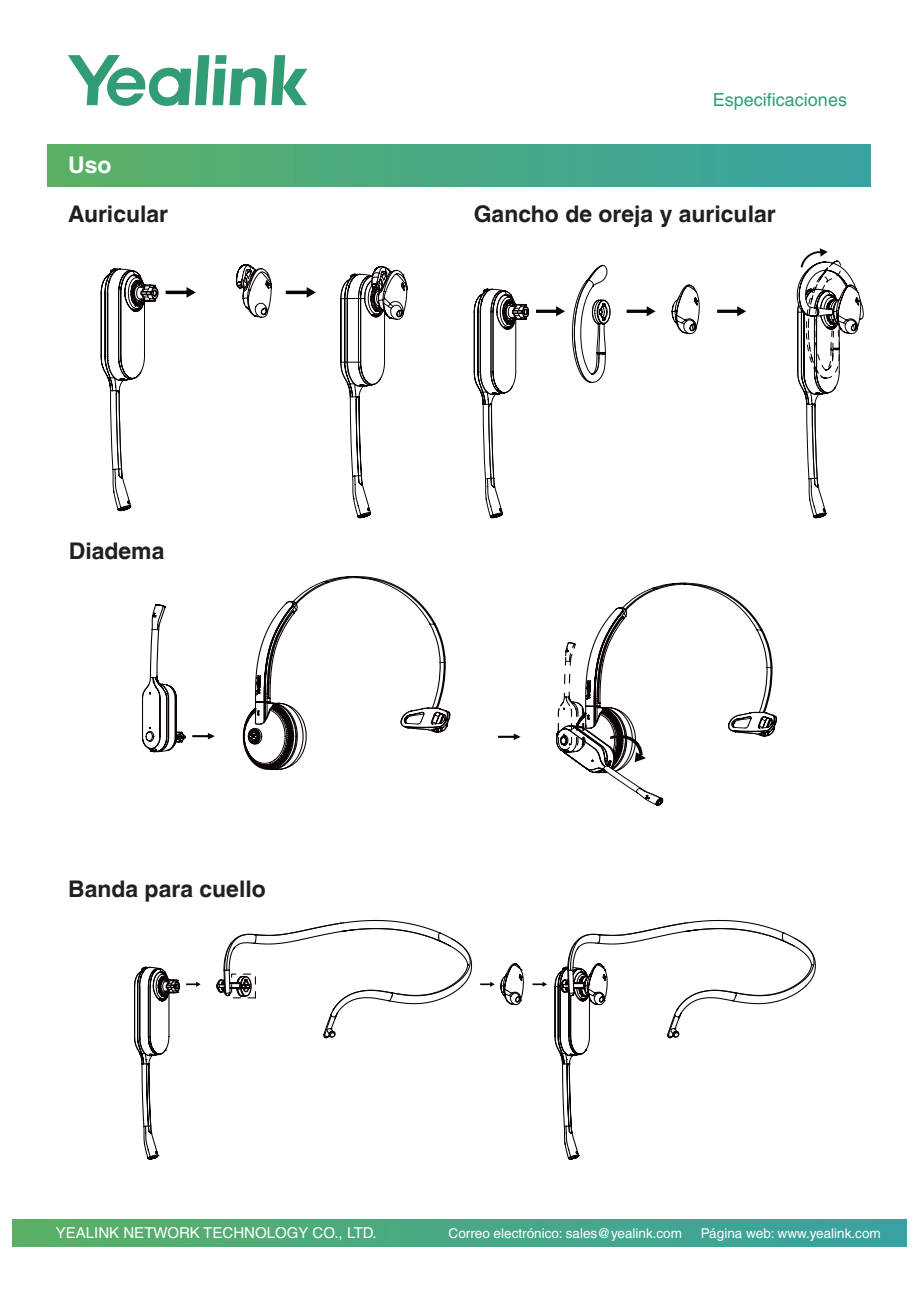
<style>
.page{position:relative;width:919px;height:1289px;background:#fff}
.page>*{position:absolute;margin:0;border:0;box-sizing:border-box;transform-origin:0 0}
.t1{font:700 22.95px "Helvetica LT";color:#231f20}
.t2{font:700 22.95px "Helvetica LT";color:#fff}
.t3{font:18px "Helvetica LT";color:#329c75}
.t4{font:15px "Helvetica LT";color:#fff}
.t5{font:13.5px "Helvetica LT";color:#fff}
</style>
<div class="page">
<svg style="left:68px;top:55px;width:239px;height:51px"></svg>
<div style="left:13px;top:1219px;width:893px;height:27px;background:linear-gradient(to right,#5ab065,#38a2a2)"></div>
<div style="left:48px;top:145px;width:822px;height:41px;background:linear-gradient(to right,#5ab065,#38a2a2)"></div>
<svg style="left:481px;top:395px;width:346px;height:123px"></svg>
<svg style="left:479px;top:248px;width:384px;height:147px"></svg>
<svg style="left:293px;top:576px;width:126px;height:25px"></svg>
<svg style="left:142px;top:601px;width:308px;height:168px"></svg>
<svg style="left:556px;top:583px;width:220px;height:222px"></svg>
<svg style="left:498px;top:733px;width:22px;height:7px"></svg>
<svg style="left:134px;top:922px;width:413px;height:235px"></svg>
<svg style="left:632px;top:919px;width:153px;height:14px"></svg>
<svg style="left:554px;top:933px;width:261px;height:226px"></svg>
<svg style="left:101px;top:268px;width:29px;height:243px"></svg>
<svg style="left:130px;top:269px;width:36px;height:240px"></svg>
<svg style="left:166px;top:287px;width:30px;height:11px"></svg>
<svg style="left:235px;top:264px;width:172px;height:254px"></svg>
<p class="t2" style="left:68px;top:151px;width:45px">Uso</p>
<h2 class="t3" style="left:712px;top:89px;width:136px">Especificaciones</h2>
<p class="t1" style="left:68px;top:200px;width:101px">Auricular</p>
<p class="t1" style="left:474px;top:200px;width:303px">Gancho de oreja y auricular</p>
<p class="t1" style="left:69px;top:537px;width:97px">Diadema</p>
<p class="t1" style="left:68px;top:874px;width:199px">Banda para cuello</p>
<p class="t4" style="left:56px;top:1224px;width:322px">YEALINK NETWORK TECHNOLOGY CO., LTD.</p>
<p class="t5" style="left:448px;top:1225px;width:235px">Correo electrónico: sales@yealink.com</p>
<p class="t5" style="left:700px;top:1225px;width:181px">Página web: www.yealink.com</p>
</div>
